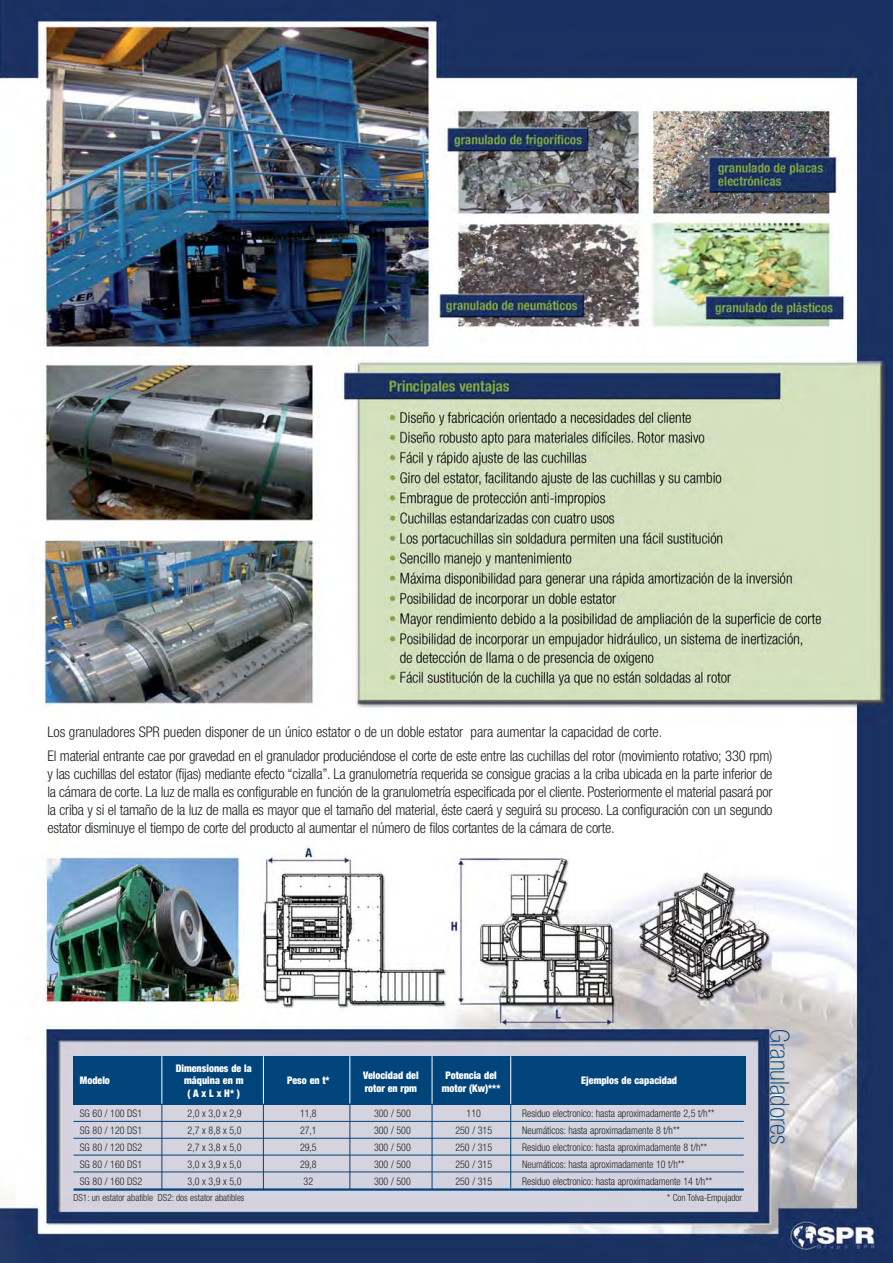
<style>
.page{position:relative;width:893px;height:1263px;background:#fff}
.page>*{position:absolute;margin:0;border:0;box-sizing:border-box;transform-origin:0 0}
.t1{font:100 condensed 26.4px "Helvetica Neue";color:#00447c}
.t2{font:300 condensed 14.7px/18px "Helvetica Neue";letter-spacing:-.02em;color:#231f20}
.t3{font:300 condensed 10.5px "Helvetica Neue";color:#231f20;scale:.95 1}
.t4{font:900 condensed 10.5px "Helvetica Neue";color:#fff;scale:.95 1}
.t5{font:300 condensed 9.75px "Helvetica Neue";color:#231f20;scale:.95 1}
</style>
<div class="page">
<img style="left:0;top:0;width:893px;height:1263px">
<div style="left:73px;top:1056px;width:673px;height:48px;background:#00447c"></div>
<hr style="left:73px;top:1121px;width:671px;height:1px;background:#00447c">
<hr style="left:73px;top:1138px;width:671px;height:1px;background:#00447c">
<hr style="left:73px;top:1155px;width:671px;height:1px;background:#00447c">
<hr style="left:73px;top:1171px;width:671px;height:1px;background:#00447c">
<hr style="left:73px;top:1188px;width:671px;height:3px;background:#00447c">
<hr style="left:161px;top:1056px;width:1px;height:48px;background:#fff">
<hr style="left:161px;top:1104px;width:1px;height:85px;background:#00447c">
<hr style="left:263px;top:1056px;width:1px;height:48px;background:#fff">
<hr style="left:263px;top:1104px;width:1px;height:86px;background:#00447c">
<hr style="left:349px;top:1056px;width:1px;height:48px;background:#fff">
<hr style="left:349px;top:1103px;width:1px;height:86px;background:#00447c">
<hr style="left:432px;top:1056px;width:1px;height:48px;background:#fff">
<hr style="left:432px;top:1104px;width:1px;height:86px;background:#00447c">
<hr style="left:510px;top:1056px;width:1px;height:48px;background:#fff">
<hr style="left:510px;top:1104px;width:1px;height:84px;background:#00447c">
<p class="t2" style="left:47px;top:721px;width:727px;line-height:24px">Los granuladores SPR pueden disponer de un único estator o de un doble estator para aumentar la capacidad de corte.<br>El material entrante cae por gravedad en el granulador produciéndose el corte de este entre las cuchillas del rotor (movimiento rotativo; 330 rpm)</p>
<p class="t2" style="left:47px;top:766px;width:727px;text-align:justify">y las cuchillas del estator (fijas) mediante efecto “cizalla”. La granulometría requerida se consigue gracias a la criba ubicada en la parte inferior de la cámara de corte. La luz de malla es configurable en función de la granulometría especificada por el cliente. Posteriormente el material pasará por la criba y si el tamaño de la luz de malla es mayor que el tamaño del material, éste caerá y seguirá su proceso. La configuración con un segundo estator disminuye el tiempo de corte del producto al aumentar el número de filos cortantes de la cámara de corte.</p>
<p class="t4" style="left:176px;top:1064px;width:82px">Dimensiones de la</p>
<p class="t4" style="left:80px;top:1077px;width:33px">Modelo</p>
<p class="t4" style="left:184px;top:1077px;width:64px">máquina en m</p>
<p class="t4" style="left:287px;top:1077px;width:46px">Peso en t*</p>
<p class="t4" style="left:188px;top:1089px;width:57px">( A x L x H* )</p>
<p class="t4" style="left:363px;top:1071px;width:60px">Velocidad del</p>
<p class="t4" style="left:445px;top:1071px;width:55px">Potencia del</p>
<p class="t4" style="left:365px;top:1084px;width:57px">rotor en rpm</p>
<p class="t4" style="left:442px;top:1084px;width:63px">motor (Kw)***</p>
<p class="t4" style="left:581px;top:1077px;width:102px">Ejemplos de capacidad</p>
<p class="t3" style="left:80px;top:1110px;width:67px">SG 60 / 100 DS1</p>
<p class="t3" style="left:188px;top:1110px;width:58px">2,0 x 3,0 x 2,9</p>
<p class="t3" style="left:300px;top:1110px;width:19px">11,8</p>
<p class="t3" style="left:374px;top:1110px;width:40px">300 / 500</p>
<p class="t3" style="left:467px;top:1110px;width:17px">110</p>
<p class="t3" style="left:522px;top:1110px;width:204px">Residuo electronico: hasta aproximadamente 2,5 t/h**</p>
<p class="t3" style="left:80px;top:1126px;width:67px">SG 80 / 120 DS1</p>
<p class="t3" style="left:188px;top:1126px;width:58px">2,7 x 8,8 x 5,0</p>
<p class="t3" style="left:300px;top:1126px;width:19px">27,1</p>
<p class="t3" style="left:374px;top:1126px;width:40px">300 / 500</p>
<p class="t3" style="left:455px;top:1126px;width:40px">250 / 315</p>
<p class="t3" style="left:522px;top:1126px;width:167px">Neumáticos: hasta aproximadamente 8 t/h**</p>
<p class="t3" style="left:80px;top:1143px;width:67px">SG 80 / 120 DS2</p>
<p class="t3" style="left:188px;top:1143px;width:58px">2,7 x 3,8 x 5,0</p>
<p class="t3" style="left:300px;top:1143px;width:19px">29,5</p>
<p class="t3" style="left:374px;top:1143px;width:40px">300 / 500</p>
<p class="t3" style="left:455px;top:1143px;width:40px">250 / 315</p>
<p class="t3" style="left:522px;top:1143px;width:196px">Residuo electronico: hasta aproximadamente 8 t/h**</p>
<p class="t3" style="left:80px;top:1160px;width:67px">SG 80 / 160 DS1</p>
<p class="t3" style="left:188px;top:1160px;width:58px">3,0 x 3,9 x 5,0</p>
<p class="t3" style="left:300px;top:1160px;width:19px">29,8</p>
<p class="t3" style="left:374px;top:1160px;width:40px">300 / 500</p>
<p class="t3" style="left:455px;top:1160px;width:40px">250 / 315</p>
<p class="t3" style="left:522px;top:1160px;width:172px">Neumáticos: hasta aproximadamente 10 t/h**</p>
<p class="t3" style="left:80px;top:1177px;width:67px">SG 80 / 160 DS2</p>
<p class="t3" style="left:188px;top:1177px;width:58px">3,0 x 3,9 x 5,0</p>
<p class="t3" style="left:304px;top:1177px;width:12px">32</p>
<p class="t3" style="left:374px;top:1177px;width:40px">300 / 500</p>
<p class="t3" style="left:455px;top:1177px;width:40px">250 / 315</p>
<p class="t3" style="left:522px;top:1177px;width:201px">Residuo electronico: hasta aproximadamente 14 t/h**</p>
<p class="t5" style="left:73px;top:1194px;width:182px">DS1: un estator abatible DS2: dos estator abatibles</p>
<p class="t5" style="left:667px;top:1194px;width:80px">* Con Tolva-Empujador</p>
<h1 class="t1" style="left:789px;top:1029px;width:117px;rotate:90deg">Granuladores</h1>
</div>
